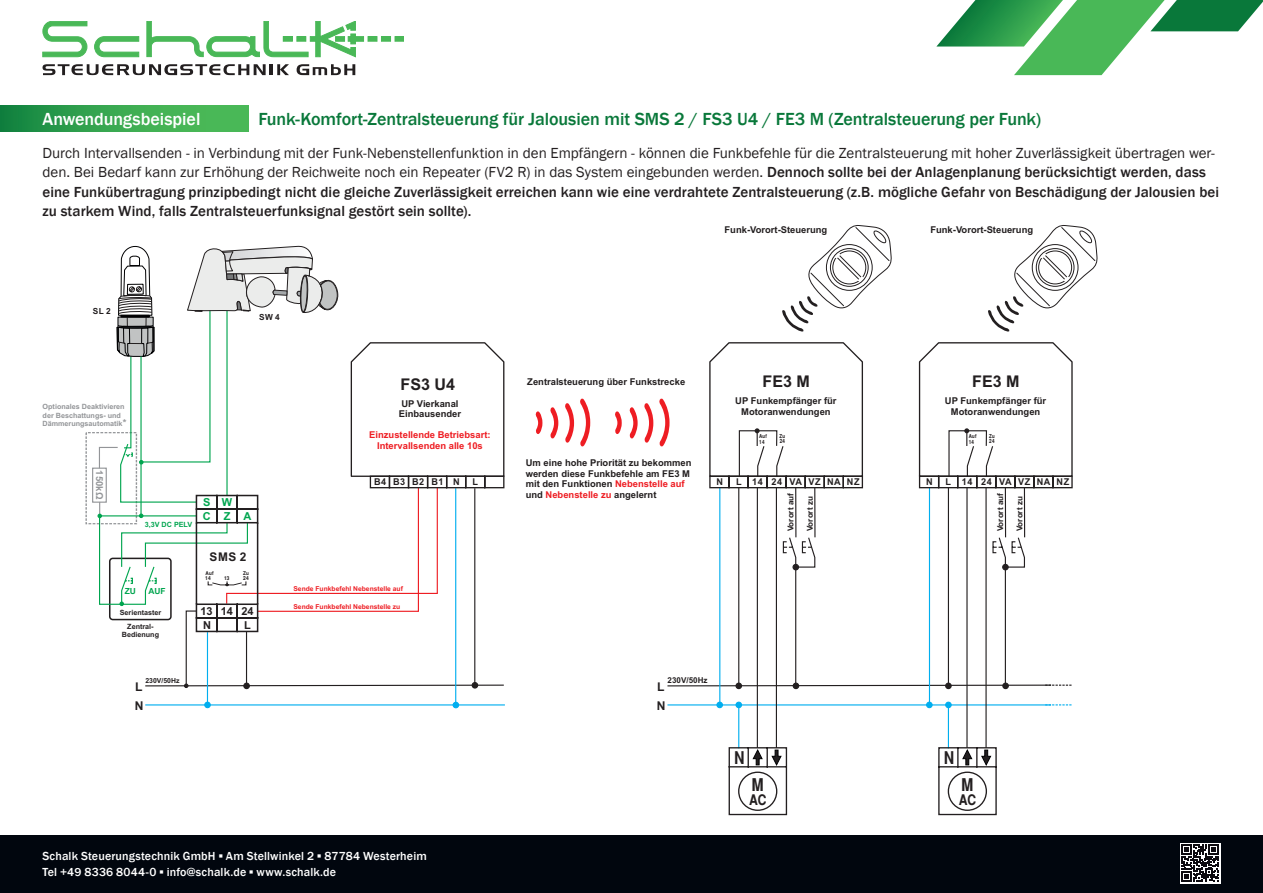
<style>
.page{position:relative;width:1263px;height:893px;background:#fff}
.page>*{position:absolute;margin:0;border:0;box-sizing:border-box;transform-origin:0 0}
.t1{font:500 18px "Franklin Gothic";letter-spacing:-.005em;color:#09783a}
.t2{font:500 18px "Franklin Gothic";color:#fff}
.t3{font:700 17.55px "Switzerland Narrow Plain";color:#231f20}
.t4{font:700 16.2px "Arial";color:#231f20}
.t5{font:500 15px/19.5px "Franklin Gothic";letter-spacing:.005em;color:#231f20}
.t6{font:700 14.55px "Switzerland Narrow Plain";color:#231f20}
.t7{font:700 12.15px "Arial";color:#231f20}
.t8{font:500 12px/16.5px "Franklin Gothic";letter-spacing:.01em;color:#fff}
.t9{font:700 12px "Arial";color:#231f20}
.t10{font:700 10.95px/13.5px "Arial";color:#231f20}
.t11{font:700 10.95px/13.6px "Arial";color:#00a54f}
.t12{font:700 9.6px "Arial";color:#939598}
.t13{font:700 9.45px/10.5px "Arial";color:#231f20}
.t14{font:700 9.45px/10.5px "Arial";color:#ee1d23;text-align:center}
.t15{font:700 8.4px "Arial";color:#231f20}
.t16{font:700 8.4px "Arial";color:#00a54f}
.t17{font:700 8.1px "Arial";color:#231f20}
.t18{font:700 7.2px/8.4px "Arial";color:#939598}
.t19{font:700 7.2px/8.1px "Arial";color:#231f20;text-align:center}
.t20{font:700 7.2px "Arial";color:#00a54f}
.t21{font:700 6.9px "Arial";color:#231f20}
.t22{font:700 6.75px "Arial";color:#ee1d23}
.t23{font:700 5.7px "Switzerland Narrow Plain";letter-spacing:.045em;color:#231f20}
.t24{font:700 5.4px "Switzerland Narrow Plain";letter-spacing:.045em;color:#231f20}
.t25{font:700 5.4px "Switzerland Narrow Plain";letter-spacing:.045em;color:#231f20;scale:1.1 1}
.t26{font:700 5.1px "Switzerland Narrow Plain";color:#231f20;scale:1.1 1}
.s1{font-weight:400}
.s2{font-size:9.6px}
.s3{color:#ee1d23}
</style>
<div class="page">
<div style="left:0;top:836px;width:1263px;height:57px;background:#01060e"></div>
<div style="left:1180px;top:843px;width:40px;height:40px;background:#fff"></div>
<svg style="left:1181px;top:844px;width:38px;height:38px"></svg>
<div style="left:0;top:106px;width:249px;height:25px;background:linear-gradient(to right,#188943,#55c35c)"></div>
<svg style="left:43px;top:21px;width:44px;height:36px"></svg>
<svg style="left:94px;top:36px;width:45px;height:21px"></svg>
<div style="left:381px;top:37px;width:10px;height:4px;border:1px solid #49b857"></div>
<svg style="left:395px;top:37px;width:9px;height:4px"></svg>
<svg style="left:147px;top:21px;width:230px;height:36px"></svg>
<svg style="left:43px;top:64px;width:246px;height:11px"></svg>
<svg style="left:297px;top:64px;width:58px;height:11px"></svg>
<svg style="left:936px;top:0;width:327px;height:75px"></svg>
<div style="left:204px;top:702px;width:7px;height:6px;border:1px solid #00aeef;border-radius:50%"></div>
<svg style="left:453px;top:702px;width:6px;height:6px"></svg>
<hr style="left:145px;top:704px;width:360px;height:1px;background:#00aeef">
<hr style="left:667px;top:704px;width:384px;height:1px;background:#00aeef">
<hr style="left:207px;top:632px;width:1px;height:73px;background:#00aeef">
<div style="left:716px;top:702px;width:7px;height:6px;border:1px solid #00aeef;border-radius:50%"></div>
<hr style="left:719px;top:488px;width:1px;height:217px;background:#00aeef">
<div style="left:735px;top:702px;width:7px;height:6px;border:1px solid #00aeef;border-radius:50%"></div>
<hr style="left:738px;top:705px;width:1px;height:43px;background:#00aeef">
<hr style="left:757px;top:488px;width:1px;height:260px;background:#231f20">
<hr style="left:776px;top:488px;width:1px;height:260px;background:#231f20">
<div style="left:926px;top:702px;width:7px;height:6px;border:1px solid #00aeef;border-radius:50%"></div>
<hr style="left:929px;top:488px;width:1px;height:217px;background:#00aeef">
<div style="left:945px;top:702px;width:7px;height:6px;border:1px solid #00aeef;border-radius:50%"></div>
<hr style="left:948px;top:705px;width:1px;height:43px;background:#00aeef">
<hr style="left:966px;top:488px;width:1px;height:260px;background:#231f20">
<hr style="left:985px;top:488px;width:2px;height:260px;background:#231f20">
<hr style="left:455px;top:488px;width:1px;height:217px;background:#00aeef">
<svg style="left:1045px;top:704px;width:27px;height:1px"></svg>
<svg style="left:728px;top:746px;width:60px;height:70px"></svg>
<svg style="left:938px;top:746px;width:59px;height:70px"></svg>
<div style="left:86px;top:432px;width:51px;height:92px;border:1px dashed #939598"></div>
<div style="left:92px;top:468px;width:15px;height:35px;border:1px solid #939598"></div>
<svg style="left:98px;top:225px;width:1000px;height:464px"></svg>
<p class="t2" style="left:43px;top:108px;width:159px">Anwendungsbeispiel</p>
<p class="t1" style="left:258px;top:108px;width:784px">Funk-Komfort-Zentralsteuerung für Jalousien mit SMS 2 / FS3 U4 / FE3 M (Zentralsteuerung per Funk)</p>
<p class="t5" style="left:43px;top:143px;width:1178px"><span class="s1">Durch Intervallsenden - in Verbindung mit der Funk-Nebenstellenfunktion in den Empfängern - können die Funkbefehle für die Zentralsteuerung mit hoher Zuverlässigkeit übertragen wer&shy;den. Bei Bedarf kann zur Erhöhung der Reichweite noch ein Repeater (FV2 R) in das System eingebunden werden.</span> Dennoch sollte bei der Anlagenplanung berücksichtigt werden, dass eine Funkübertragung prinzipbedingt nicht die gleiche Zuverlässigkeit erreichen kann wie eine verdrahtete Zentralsteuerung (z.B. mögliche Gefahr von Beschädigung der Jalousien bei zu starkem Wind, falls Zentralsteuerfunksignal gestört sein sollte).</p>
<p class="t13" style="left:724px;top:225px;width:104px">Funk-Vorort-Steuerung</p>
<p class="t13" style="left:930px;top:225px;width:104px">Funk-Vorort-Steuerung</p>
<p class="t15" style="left:93px;top:308px;width:19px">SL2</p>
<p class="t15" style="left:259px;top:314px;width:22px">SW 4</p>
<p class="t18" style="left:43px;top:403px;width:86px">Optionales Deaktivieren der Beschattungs- und<br>Dämmerungsautomatik<span class="s2">*</span></p>
<p class="t12" style="left:103px;top:470px;width:30px;rotate:90deg">150kΩ</p>
<p class="t20" style="left:145px;top:522px;width:49px">3,3V DC PELV</p>
<p class="t11" style="left:203px;top:497px;width:50px">S W<br>CZA</p>
<p class="t16" style="left:125px;top:588px;width:13px">ZU</p>
<p class="t16" style="left:148px;top:588px;width:19px">AUF</p>
<p class="t19" style="left:120px;top:609px;width:43px">Serientaster</p>
<p class="t19" style="left:122px;top:623px;width:39px">Zentral-<br>Bedienung</p>
<p class="t9" style="left:210px;top:552px;width:38px">SMS 2</p>
<p class="t26" style="left:205px;top:571px;width:9px">Auf</p>
<p class="t26" style="left:243px;top:570px;width:7px">Zu</p>
<p class="t25" style="left:205px;top:575px;width:7px">14</p>
<p class="t25" style="left:224px;top:575px;width:7px">13</p>
<p class="t25" style="left:243px;top:575px;width:7px">24</p>
<p class="t10" style="left:200px;top:605px;width:55px">13 14 24<br>N</p>
<p class="t10" style="left:244px;top:619px;width:8px">L</p>
<p class="t4" style="left:400px;top:378px;width:56px">FS3 U4</p>
<p class="t13" style="left:527px;top:377px;width:159px">Zentralsteuerung über Funkstrecke</p>
<p class="t4" style="left:762px;top:376px;width:49px">FE3 M</p>
<p class="t4" style="left:972px;top:376px;width:49px">FE3 M</p>
<p class="t13" style="left:399px;top:399px;width:64px">UP Vierkanal<br>Einbausender</p>
<p class="t14" style="left:369px;top:430px;width:123px">Einzustellende Betriebsart:<br>Intervallsenden alle 10s</p>
<p class="t13" style="left:735px;top:397px;width:103px;text-align:center">UP Funkempfänger für<br>Motoranwendungen</p>
<p class="t13" style="left:945px;top:397px;width:103px;text-align:center">UP Funkempfänger für<br>Motoranwendungen</p>
<p class="t24" style="left:759px;top:433px;width:9px">Auf</p>
<p class="t23" style="left:759px;top:438px;width:7px">14</p>
<p class="t24" style="left:780px;top:433px;width:7px">Zu</p>
<p class="t23" style="left:780px;top:438px;width:7px">24</p>
<p class="t24" style="left:969px;top:433px;width:9px">Auf</p>
<p class="t23" style="left:969px;top:438px;width:7px">14</p>
<p class="t24" style="left:989px;top:433px;width:7px">Zu</p>
<p class="t23" style="left:989px;top:438px;width:7px">24</p>
<p class="t13" style="left:374px;top:478px;width:87px">B4 B3 B2 B1 N</p>
<p class="t13" style="left:473px;top:478px;width:7px">L</p>
<p class="t13" style="left:526px;top:458px;width:167px">Um eine hohe Priorität zu bekommen werden diese Funkbefehle am FE3 M mit den Funktionen <span class="s3">Nebenstelle auf </span>und <span class="s3">Nebenstelle zu</span> angelernt</p>
<p class="t13" style="left:716px;top:478px;width:8px">N</p>
<p class="t13" style="left:736px;top:478px;width:7px">L</p>
<p class="t13" style="left:752px;top:478px;width:12px">14</p>
<p class="t13" style="left:789px;top:478px;width:72px">VA VZ NA NZ</p>
<p class="t13" style="left:926px;top:478px;width:8px">N</p>
<p class="t13" style="left:946px;top:478px;width:7px">L</p>
<p class="t13" style="left:771px;top:478px;width:12px">24</p>
<p class="t13" style="left:962px;top:478px;width:12px">14</p>
<p class="t13" style="left:999px;top:478px;width:72px">VA VZ NA NZ</p>
<p class="t13" style="left:981px;top:478px;width:12px">24</p>
<p class="t17" style="left:788px;top:531px;width:39px;rotate:-90deg">Vorort auf</p>
<p class="t17" style="left:807px;top:531px;width:36px;rotate:-90deg">Vorort zu</p>
<p class="t17" style="left:997px;top:531px;width:39px;rotate:-90deg">Vorort auf</p>
<p class="t17" style="left:1016px;top:531px;width:36px;rotate:-90deg">Vorort zu</p>
<p class="t22" style="left:293px;top:586px;width:111px">Sende Funkbefehl Nebenstelle auf</p>
<p class="t22" style="left:293px;top:604px;width:108px">Sende Funkbefehl Nebenstelle zu</p>
<p class="t21" style="left:145px;top:678px;width:36px">230V/50Hz</p>
<p class="t17" style="left:668px;top:677px;width:41px">230V/50Hz</p>
<p class="t7" style="left:135px;top:682px;width:9px">L</p>
<p class="t7" style="left:657px;top:682px;width:9px">L</p>
<p class="t7" style="left:135px;top:701px;width:10px">N</p>
<p class="t7" style="left:657px;top:701px;width:10px">N</p>
<p class="t3" style="left:734px;top:747px;width:12px">N</p>
<p class="t3" style="left:944px;top:747px;width:12px">N</p>
<p class="t3" style="left:752px;top:775px;width:14px">M</p>
<p class="t3" style="left:961px;top:775px;width:14px">M</p>
<p class="t6" style="left:749px;top:792px;width:19px">AC</p>
<p class="t6" style="left:959px;top:792px;width:19px">AC</p>
<p class="t8" style="left:43px;top:847px;width:386px">Schalk Steuerungstechnik GmbH ▪ Am Stellwinkel 2 ▪ 87784 Westerheim<br>Tel +49 8336 8044-0 ▪ info@schalk.de ▪ www.schalk.de</p>
</div>
